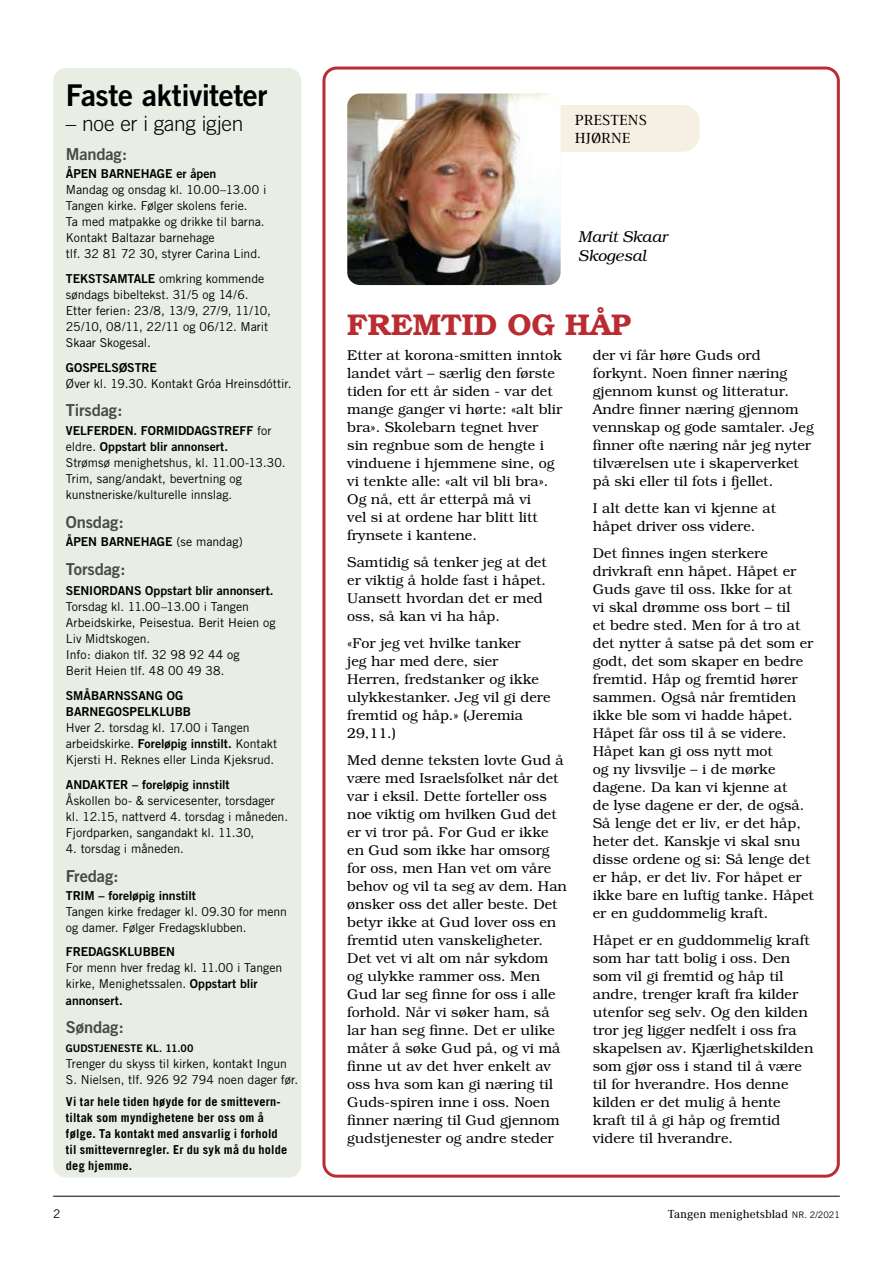
<style>
.page{position:relative;width:893px;height:1263px;background:#fff}
.page>*{position:absolute;margin:0;border:0;box-sizing:border-box;transform-origin:0 0}
.t1{font:30px "Trade Gothic Bold Two";letter-spacing:-.015em;color:#000}
.t2{font:600 30px "Bookman";color:#bb2c32}
.t3{font:300 21px "Trade Gothic";letter-spacing:-.015em;color:#000}
.t4{font:16.5px "Trade Gothic Bold Two";letter-spacing:-.01em;color:#4a4a49}
.t5{font:italic 300 15.75px/19.5px "Bookman";color:#000}
.t6{font:15px/18px "Ethos";color:#000}
.t7{font:300 14.25px/18px "Bookman";color:#000}
.t8{font:12.3px/16px "Trade Gothic";color:#000}
.t9{font:12.3px/16px "Trade Gothic Bold Two";letter-spacing:-.005em;color:#000}
.t10{font:700 12.3px/16px "Trade Gothic";letter-spacing:.015em;color:#000}
.t11{font:12px "Ethos";color:#000}
.t12{font:12px "Trade Gothic";color:#000}
.t13{font:10.5px "Trade Gothic Bold Two";color:#000}
.s1{font-family:"Trade Gothic Bold Two"}
.s2{font-family:"Trade Gothic"}
.s3{font-family:"Trade Gothic";font-size:9px}
</style>
<div class="page">
<div style="left:53px;top:68px;width:248px;height:1110px;background:#e9eee4;border-radius:13px"></div>
<div style="left:322px;top:67px;width:518px;height:1111px;border:3px solid #bb2c32;border-radius:13px"></div>
<div style="left:533px;top:105px;width:167px;height:47px;background:#f5f0e3;border-radius:17px"></div>
<img style="left:347px;top:94px;width:214px;height:191px">
<hr style="left:53px;top:1196px;width:787px;height:1px;background:#000">
<h1 class="t1" style="left:66px;top:76px;width:203px">Faste aktiviteter</h1>
<h2 class="t3" style="left:66px;top:111px;width:179px">– noe er i gang igjen</h2>
<p class="t4" style="left:66px;top:144px;width:63px">Mandag:</p>
<p class="t9" style="left:66px;top:165px;width:152px">ÅPEN BARNEHAGE er åpen</p>
<p class="t8" style="left:66px;top:181px;width:202px">Mandag og onsdag kl. 10.00–13.00 i Tangen kirke. Følger skolens ferie.<br>Ta med matpakke og drikke til barna.<br>Kontakt Baltazar barnehage<br>tlf. 32 81 72 30, styrer Carina Lind.</p>
<p class="t8" style="left:66px;top:270px;width:207px"><span class="s1">TEKSTSAMTALE</span> omkring kommende søndags bibeltekst. 31/5 og 14/6.<br>Etter ferien: 23/8, 13/9, 27/9, 11/10,<br>25/10, 08/11, 22/11 og 06/12. Marit<br>Skaar Skogesal.</p>
<p class="t9" style="left:66px;top:359px;width:93px">GOSPELSØSTRE</p>
<p class="t8" style="left:66px;top:375px;width:227px">Øver kl. 19.30. Kontakt Gróa Hreinsdóttir.</p>
<p class="t4" style="left:66px;top:400px;width:58px">Tirsdag:</p>
<p class="t9" style="left:66px;top:422px;width:207px">VELFERDEN. FORMIDDAGSTREFF <span class="s2">for eldre.</span> Oppstart blir annonsert.</p>
<p class="t8" style="left:66px;top:454px;width:221px">Strømsø menighetshus, kl. 11.00-13.30.<br>Trim, sang/andakt, bevertning og kunstneriske/kulturelle innslag.</p>
<p class="t4" style="left:66px;top:511px;width:59px">Onsdag:</p>
<p class="t9" style="left:66px;top:533px;width:178px">ÅPEN BARNEHAGE <span class="s2">(se mandag)</span></p>
<p class="t4" style="left:66px;top:558px;width:61px">Torsdag:</p>
<p class="t9" style="left:66px;top:582px;width:209px">SENIORDANS Oppstart blir annonsert.</p>
<p class="t8" style="left:66px;top:598px;width:211px">Torsdag kl. 11.00–13.00 i Tangen<br>Arbeidskirke, Peisestua. Berit Heien og<br>Liv Midtskogen.<br>Info: diakon tlf. 32 98 92 44 og<br>Berit Heien tlf. 48 00 49 38.</p>
<p class="t9" style="left:66px;top:687px;width:127px">SMÅBARNSSANG OG<br>BARNEGOSPELKLUBB</p>
<p class="t8" style="left:66px;top:719px;width:213px">Hver 2. torsdag kl. 17.00 i Tangen arbeidskirke. <span class="s1">Foreløpig innstilt.</span> Kontakt<br>Kjersti H. Reknes eller Linda Kjeksrud.</p>
<p class="t9" style="left:66px;top:776px;width:165px">ANDAKTER – foreløpig innstilt</p>
<p class="t8" style="left:66px;top:792px;width:224px">Åskollen bo- &amp; servicesenter, torsdager kl. 12.15, nattverd 4. torsdag i måneden.<br>Fjordparken, sangandakt kl. 11.30,</p>
<p class="t8" style="left:66px;top:840px;width:120px">4. torsdag i måneden.</p>
<p class="t4" style="left:66px;top:865px;width:54px">Fredag:</p>
<p class="t9" style="left:66px;top:887px;width:132px">TRIM – foreløpig innstilt</p>
<p class="t8" style="left:66px;top:903px;width:223px">Tangen kirke fredager kl. 09.30 for menn og damer. Følger Fredagsklubben.</p>
<p class="t9" style="left:66px;top:944px;width:111px">FREDAGSKLUBBEN</p>
<p class="t8" style="left:66px;top:960px;width:218px">For menn hver fredag kl. 11.00 i Tangen kirke, Menighetssalen. <span class="s1">Oppstart blir</span></p>
<p class="t9" style="left:66px;top:992px;width:58px">annonsert.</p>
<p class="t4" style="left:66px;top:1017px;width:59px">Søndag:</p>
<p class="t13" style="left:66px;top:1041px;width:129px">GUDSTJENESTE KL. 11.00</p>
<p class="t8" style="left:66px;top:1055px;width:234px">Trenger du skyss til kirken, kontakt Ingun<br>S. Nielsen, tlf. 926 92 794 noen dager før.</p>
<p class="t10" style="left:66px;top:1093px;width:223px">Vi tar hele tiden høyde for de smittevern&shy;tiltak som myndighetene ber oss om å følge. Ta kontakt med ansvarlig i forhold til smittevernregler. Er du syk må du holde deg hjemme.</p>
<p class="t6" style="left:575px;top:111px;width:73px">PRESTENS<br>HJØRNE</p>
<p class="t5" style="left:578px;top:226px;width:91px">Marit Skaar<br>Skogesal</p>
<h1 class="t2" style="left:347px;top:307px;width:285px">FREMTID OG HÅP</h1>
<p class="t7" style="left:347px;top:346px;width:217px">Etter at korona-smitten inntok landet vårt – særlig den første tiden for ett år siden - var det mange ganger vi hørte: «alt blir bra». Skolebarn tegnet hver sin regnbue som de hengte i vinduene i hjemmene sine, og vi tenkte alle: «alt vil bli bra».<br>Og nå, ett år etterpå må vi<br>vel si at ordene har blitt litt frynsete i kantene.</p>
<p class="t7" style="left:347px;top:553px;width:201px">Samtidig så tenker jeg at det er viktig å holde fast i håpet.<br>Uansett hvordan det er med oss, så kan vi ha håp.</p>
<p class="t7" style="left:347px;top:634px;width:205px">«For jeg vet hvilke tanker<br>jeg har med dere, sier<br>Herren, fredstanker og ikke ulykkestanker. Jeg vil gi dere fremtid og håp.» (Jeremia<br>29,11.)</p>
<p class="t7" style="left:347px;top:751px;width:221px">Med denne teksten lovte Gud å være med Israelsfolket når det var i eksil. Dette forteller oss noe viktig om hvilken Gud det er vi tror på. For Gud er ikke en Gud som ikke har omsorg for oss, men Han vet om våre behov og vil ta seg av dem. Han ønsker oss det aller beste. Det betyr ikke at Gud lover oss en fremtid uten vanskeligheter.<br>Det vet vi alt om når sykdom og ulykke rammer oss. Men<br>Gud lar seg finne for oss i alle forhold. Når vi søker ham, så lar han seg finne. Det er ulike måter å søke Gud på, og vi må finne ut av det hver enkelt av oss hva som kan gi næring til<br>Guds-spiren inne i oss. Noen finner næring til Gud gjennom gudstjenester og andre steder</p>
<p class="t7" style="left:593px;top:346px;width:222px">der vi får høre Guds ord forkynt. Noen finner næring gjennom kunst og litteratur.<br>Andre finner næring gjennom vennskap og gode samtaler. Jeg finner ofte næring når jeg nyter tilværelsen ute i skaperverket på ski eller til fots i fjellet.</p>
<p class="t7" style="left:593px;top:499px;width:185px">I alt dette kan vi kjenne at håpet driver oss videre.</p>
<p class="t7" style="left:593px;top:544px;width:222px">Det finnes ingen sterkere drivkraft enn håpet. Håpet er<br>Guds gave til oss. Ikke for at<br>vi skal drømme oss bort – til<br>et bedre sted. Men for å tro at det nytter å satse på det som er godt, det som skaper en bedre fremtid. Håp og fremtid hører sammen. Også når fremtiden ikke ble som vi hadde håpet.<br>Håpet får oss til å se videre.<br>Håpet kan gi oss nytt mot<br>og ny livsvilje – i de mørke dagene. Da kan vi kjenne at<br>de lyse dagene er der, de også.<br>Så lenge det er liv, er det håp, heter det. Kanskje vi skal snu disse ordene og si: Så lenge det er håp, er det liv. For håpet er ikke bare en luftig tanke. Håpet er en guddommelig kraft.</p>
<p class="t7" style="left:593px;top:931px;width:222px">Håpet er en guddommelig kraft som har tatt bolig i oss. Den som vil gi fremtid og håp til andre, trenger kraft fra kilder utenfor seg selv. Og den kilden tror jeg ligger nedfelt i oss fra skapelsen av. Kjærlighetskilden som gjør oss i stand til å være til for hverandre. Hos denne kilden er det mulig å hente kraft til å gi håp og fremtid videre til hverandre.</p>
<p class="t12" style="left:53px;top:1206px;width:9px">2</p>
<p class="t11" style="left:668px;top:1207px;width:174px">Tangen menighetsblad <span class="s3">NR. 2/2021</span></p>
</div>
